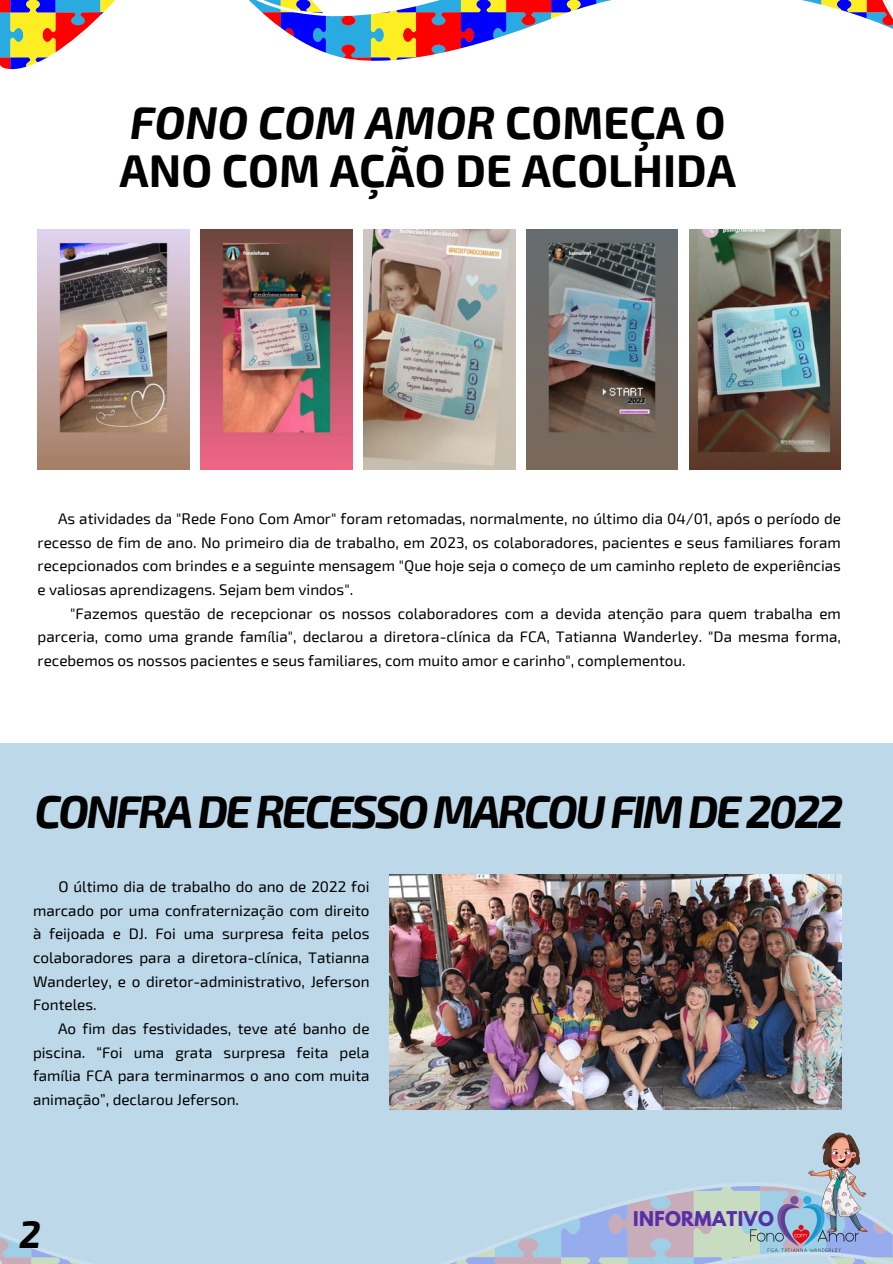
<style>
.page{position:relative;width:893px;height:1264px;background:#fff}
.page>*{position:absolute;margin:0;border:0;box-sizing:border-box;transform-origin:0 0}
.t1{font:italic 700 45px "Exo 2";letter-spacing:-.06em;color:#000}
.t2{font:700 45px "Exo 2";color:#000}
.t3{font:italic 700 45px "Exo 2";color:#000}
.t4{font:italic 700 37.5px "Exo 2";color:#000}
.t5{font:700 18px "League Spartan";letter-spacing:.02em;color:#5730a4}
.t6{font:15.3px/23.7px "Exo 2";color:#000;text-align:justify}
.s1{font-style:normal}
</style>
<div class="page">
<img style="left:37px;top:230px;width:152px;height:239px">
<img style="left:200px;top:230px;width:152px;height:239px">
<img style="left:363px;top:230px;width:152px;height:239px">
<img style="left:527px;top:230px;width:150px;height:239px">
<img style="left:689px;top:230px;width:151px;height:239px">
<svg style="left:0;top:0;width:892px;height:70px"></svg>
<div style="left:0;top:743px;width:892px;height:520px;background:#bcd8e9"></div>
<svg style="left:0;top:1183px;width:892px;height:80px"></svg>
<img style="left:745px;top:1182px;width:118px;height:81px">
<img style="left:790px;top:1132px;width:102px;height:102px">
<img style="left:390px;top:874px;width:451px;height:235px">
<p class="t3" style="left:130px;top:93px;width:597px">FONO COM AMOR <span class="s1">COMEÇA O</span></p>
<p class="t2" style="left:119px;top:142px;width:618px">ANO COM AÇÃO DE ACOLHIDA</p>
<p class="t6" style="left:38px;top:506px;width:804px;text-indent:20px">As atividades da "Rede Fono Com Amor" foram retomadas, normalmente, no último dia 04/01, após o período de recesso de fim de ano. No primeiro dia de trabalho, em 2023, os colaboradores, pacientes e seus familiares foram recepcionados com brindes e a seguinte mensagem "Que hoje seja o começo de um caminho repleto de experiências e valiosas aprendizagens. Sejam bem vindos".</p>
<p class="t6" style="left:38px;top:600px;width:804px;text-indent:33px">"Fazemos questão de recepcionar os nossos colaboradores com a devida atenção para quem trabalha em parceria, como uma grande família", declarou a diretora-clínica da FCA, Tatianna Wanderley. "Da mesma forma, recebemos os nossos pacientes e seus familiares, com muito amor e carinho", complementou.</p>
<p class="t1" style="left:35px;top:782px;width:810px">CONFRA DE RECESSO MARCOU FIM DE 2022</p>
<p class="t6" style="left:33px;top:874px;width:338px;text-indent:25px">O último dia de trabalho do ano de 2022 foi marcado por uma confraternização com direito à feijoada e DJ. Foi uma surpresa feita pelos colaboradores para a diretora-clínica, Tatianna Wanderley, e o diretor-administrativo, Jeferson Fonteles.</p>
<p class="t6" style="left:33px;top:1015px;width:338px;text-indent:25px">Ao fim das festividades, teve até banho de piscina. “Foi uma grata surpresa feita pela família FCA para terminarmos o ano com muita animação”, declarou Jeferson.</p>
<p class="t4" style="left:19px;top:1209px;width:23px">2</p>
<p class="t5" style="left:633px;top:1209px;width:142px">INFORMATIVO</p>
</div>
